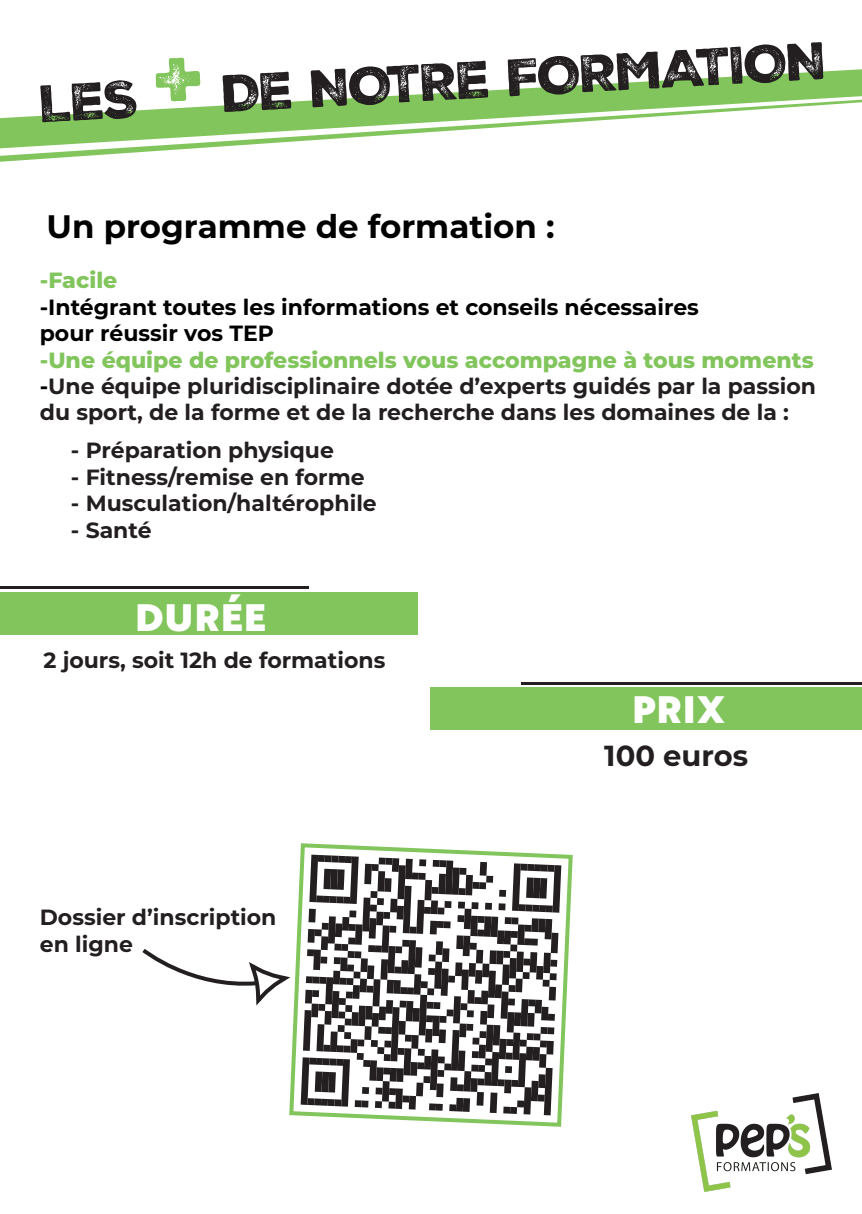
<style>
.page{position:relative;width:862px;height:1214px;background:#fff}
.page>*{position:absolute;margin:0;border:0;box-sizing:border-box;transform-origin:0 0}
.t1{font:50.8px "Nexa Rust Sans Black 2";color:#231f20}
.t2{font:37.2px "Brother 1816 Black";letter-spacing:.04em;color:#fff}
.t3{font:700 32.4px "Montserrat";color:#000001}
.t4{font:700 29px "Montserrat";color:#231f20}
.t5{font:700 22px/26.4px "Montserrat";color:#231f20;text-align:justify}
.t6{font:700 22px/26.4px "Montserrat";color:#000001}
.t7{font:800 22px "Montserrat";color:#82c55d}
.s1{font-size:100px;color:#82c55d}
.s2{font-weight:800;color:#82c55d}
.s3{color:#000001}
</style>
<div class="page">
<img style="left:691px;top:1093px;width:140px;height:98px">
<div style="left:0;top:592px;width:417px;height:43px;background:#82c55d"></div>
<svg style="left:321px;top:69px;width:541px;height:31px"></svg>
<svg style="left:0;top:100px;width:862px;height:62px"></svg>
<hr style="left:0;top:586px;width:309px;height:3px;background:#231f20">
<hr style="left:521px;top:682px;width:341px;height:2px;background:#231f20">
<div style="left:431px;top:687px;width:431px;height:43px;background:#82c55d"></div>
<svg style="left:289px;top:843px;width:284px;height:284px"></svg>
<svg style="left:142px;top:946px;width:149px;height:64px"></svg>
<h1 class="t1" style="left:37px;top:68px;width:791px;rotate:-3deg">LES <span class="s1">+</span> DE NOTRE FORMATION</h1>
<h3 class="t3" style="left:47px;top:203px;width:509px">Un programme de formation :</h3>
<p class="t7" style="left:40px;top:264px;width:79px">-Facile</p>
<p class="t6" style="left:40px;top:292px;width:660px">-Intégrant toutes les informations et conseils nécessaires pour réussir vos TEP</p>
<p class="t5" style="left:40px;top:345px;width:777px"><span class="s2">-Une équipe de professionnels vous accompagne à tous moments </span><span class="s3">-</span>Une équipe pluridisciplinaire dotée d’experts guidés par la passion du sport, de la forme et de la recherche dans les domaines de la :</p>
<p class="t5" style="left:71px;top:436px;width:264px">- Préparation physique</p>
<p class="t5" style="left:71px;top:462px;width:295px">- Fitness/remise en forme</p>
<p class="t5" style="left:71px;top:489px;width:307px">- Musculation/haltérophile</p>
<p class="t5" style="left:71px;top:515px;width:82px">- Santé</p>
<h2 class="t2" style="left:135px;top:588px;width:132px">DURÉE</h2>
<p class="t5" style="left:43px;top:645px;width:343px">2 jours, soit 12h de formations</p>
<p class="t5" style="left:40px;top:903px;width:238px">Dossier d’inscription en ligne</p>
<h2 class="t2" style="left:632px;top:681px;width:94px">PRIX</h2>
<h3 class="t4" style="left:604px;top:734px;width:145px">100 euros</h3>
</div>
